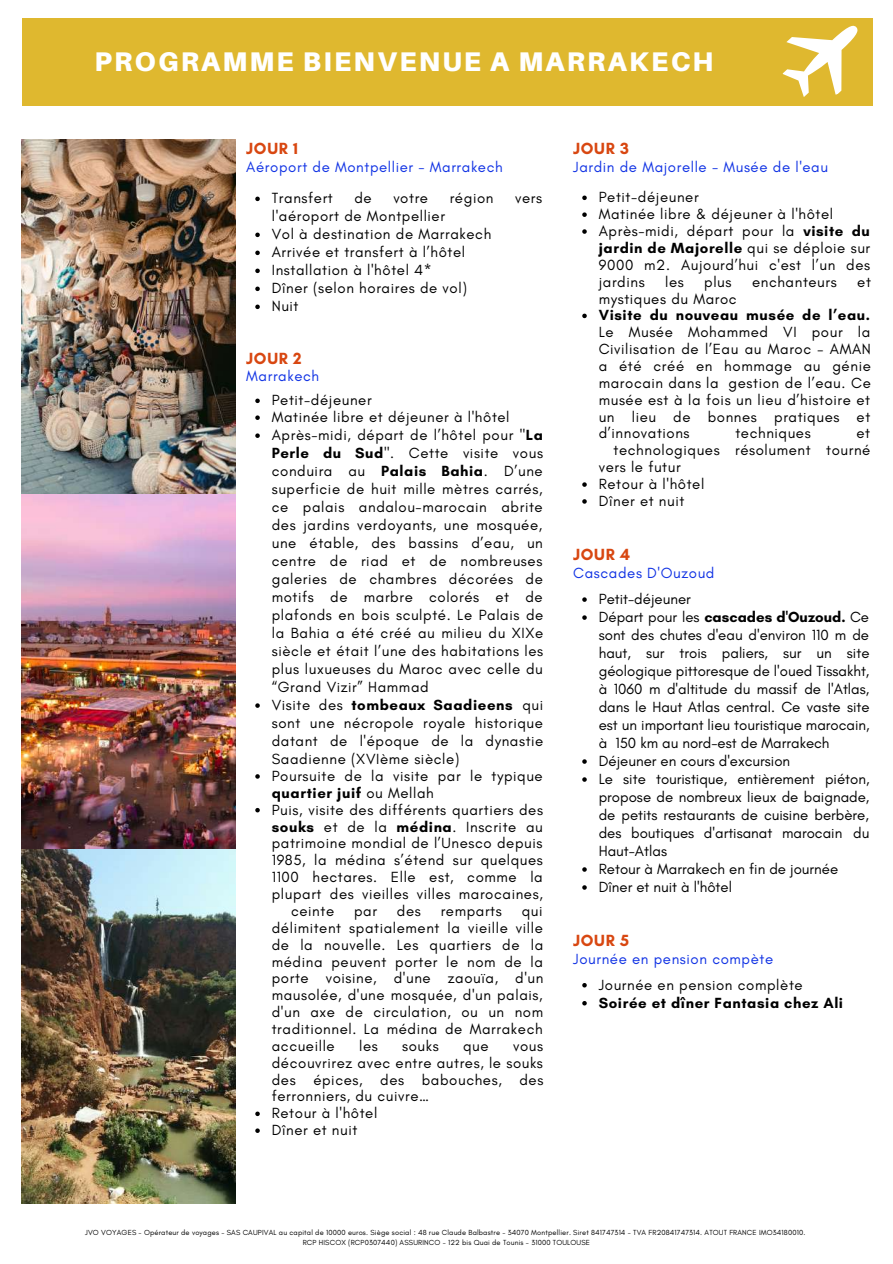
<style>
.page{position:relative;width:893px;height:1264px;background:#fff}
.page>*{position:absolute;margin:0;border:0;box-sizing:border-box;transform-origin:0 0}
.t1{font:900 27px "Aileron";letter-spacing:.08em;color:#fff}
.t2{font:700 16.5px "Glacial Indifference";letter-spacing:.04em;color:#d84711}
.t3{font:15px/16.8px "Glacial Indifference";letter-spacing:.04em;color:#000}
.t4{font:15px/18px "Glacial Indifference";color:#000}
.t5{font:15px "Glacial Indifference";letter-spacing:.04em;color:#1032e4}
.t6{font:700 15px "Glacial Indifference";letter-spacing:.04em;color:#000}
.t7{font:7.5px/10.1px "Glacial Indifference";letter-spacing:.02em;color:#000;text-align:center}
.s1{font-weight:700}
.s2{font-weight:400}
</style>
<div class="page">
<img style="left:22px;top:140px;width:214px;height:1063px">
<div style="left:22px;top:18px;width:850px;height:87px;background:#dfb82f"></div>
<svg style="left:782px;top:25px;width:76px;height:72px"></svg>
<svg style="left:255px;top:197px;width:5px;height:4px"></svg>
<svg style="left:255px;top:232px;width:5px;height:5px"></svg>
<svg style="left:255px;top:250px;width:5px;height:5px"></svg>
<svg style="left:255px;top:268px;width:5px;height:5px"></svg>
<svg style="left:255px;top:286px;width:5px;height:5px"></svg>
<svg style="left:255px;top:304px;width:5px;height:5px"></svg>
<svg style="left:255px;top:398px;width:5px;height:5px"></svg>
<svg style="left:255px;top:415px;width:5px;height:5px"></svg>
<svg style="left:255px;top:433px;width:5px;height:5px"></svg>
<svg style="left:255px;top:703px;width:5px;height:4px"></svg>
<svg style="left:255px;top:774px;width:5px;height:4px"></svg>
<svg style="left:255px;top:808px;width:5px;height:4px"></svg>
<svg style="left:255px;top:1111px;width:5px;height:5px"></svg>
<svg style="left:255px;top:1128px;width:5px;height:4px"></svg>
<svg style="left:582px;top:195px;width:4px;height:5px"></svg>
<svg style="left:582px;top:212px;width:4px;height:5px"></svg>
<svg style="left:582px;top:229px;width:4px;height:5px"></svg>
<svg style="left:582px;top:313px;width:4px;height:5px"></svg>
<svg style="left:582px;top:482px;width:4px;height:5px"></svg>
<svg style="left:582px;top:499px;width:4px;height:4px"></svg>
<svg style="left:582px;top:597px;width:4px;height:5px"></svg>
<svg style="left:582px;top:615px;width:4px;height:5px"></svg>
<svg style="left:582px;top:759px;width:4px;height:4px"></svg>
<svg style="left:582px;top:777px;width:4px;height:4px"></svg>
<svg style="left:582px;top:867px;width:4px;height:4px"></svg>
<svg style="left:582px;top:885px;width:4px;height:4px"></svg>
<svg style="left:582px;top:983px;width:4px;height:4px"></svg>
<svg style="left:582px;top:1001px;width:4px;height:4px"></svg>
<h1 class="t1" style="left:94px;top:45px;width:620px">PROGRAMME BIENVENUE A MARRAKECH</h1>
<p class="t2" style="left:246px;top:139px;width:53px">JOUR 1</p>
<p class="t5" style="left:246px;top:158px;width:258px">Aéroport de Montpellier - Marrakech</p>
<p class="t3" style="left:272px;top:190px;width:63px">Transfert</p>
<p class="t3" style="left:354px;top:190px;width:19px">de</p>
<p class="t3" style="left:393px;top:190px;width:36px">votre</p>
<p class="t3" style="left:449px;top:190px;width:45px">région</p>
<p class="t3" style="left:515px;top:190px;width:29px">vers</p>
<p class="t3" style="left:272px;top:207px;width:221px;line-height:18px">l'aéroport de Montpellier<br>Vol à destination de Marrakech<br>Arrivée et transfert à l’hôtel<br>Installation à l'hôtel 4*<br>Dîner (selon horaires de vol)<br>Nuit</p>
<p class="t2" style="left:246px;top:348px;width:57px">JOUR 2</p>
<p class="t5" style="left:246px;top:367px;width:74px">Marrakech</p>
<p class="t3" style="left:272px;top:391px;width:101px">Petit-déjeuner</p>
<p class="t3" style="left:272px;top:408px;width:239px">Matinée libre et déjeuner à l'hôtel</p>
<p class="t3" style="left:272px;top:426px;width:273px">Après-midi, départ de l’hôtel pour "<span class="s1">La</span></p>
<p class="t3" style="left:272px;top:444px;width:273px"><span class="s1">Perle du Sud</span>". Cette visite vous</p>
<p class="t3" style="left:272px;top:462px;width:272px">conduira au <span class="s1">Palais Bahia</span>. D’une</p>
<p class="t3" style="left:272px;top:480px;width:272px">superficie de huit mille mètres carrés,</p>
<p class="t3" style="left:272px;top:498px;width:272px">ce palais andalou-marocain abrite</p>
<p class="t3" style="left:272px;top:516px;width:272px">des jardins verdoyants, une mosquée,</p>
<p class="t3" style="left:272px;top:534px;width:272px">une étable, des bassins d’eau, un</p>
<p class="t3" style="left:272px;top:552px;width:272px">centre de riad et de nombreuses</p>
<p class="t3" style="left:272px;top:570px;width:273px">galeries de chambres décorées de</p>
<p class="t3" style="left:272px;top:588px;width:272px">motifs de marbre colorés et de</p>
<p class="t3" style="left:272px;top:606px;width:273px">plafonds en bois sculpté. Le Palais de</p>
<p class="t3" style="left:272px;top:624px;width:273px">la Bahia a été créé au milieu du XIXe</p>
<p class="t3" style="left:272px;top:642px;width:273px">siècle et était l’une des habitations les</p>
<p class="t3" style="left:272px;top:660px;width:272px">plus luxueuses du Maroc avec celle du</p>
<p class="t3" style="left:272px;top:678px;width:158px">“Grand Vizir” Hammad</p>
<p class="t6" style="left:272px;top:695px;width:273px"><span class="s2">Visite des</span> tombeaux Saadieens <span class="s2">qui</span></p>
<p class="t3" style="left:272px;top:714px;width:273px">sont une nécropole royale historique</p>
<p class="t3" style="left:272px;top:732px;width:273px">datant de l'époque de la dynastie</p>
<p class="t3" style="left:272px;top:750px;width:189px">Saadienne (XVIème siècle)</p>
<p class="t3" style="left:272px;top:767px;width:272px">Poursuite de la visite par le typique</p>
<p class="t6" style="left:272px;top:783px;width:163px">quartier juif <span class="s2">ou Mellah</span></p>
<p class="t3" style="left:272px;top:801px;width:273px">Puis, visite des différents quartiers des</p>
<p class="t3" style="left:272px;top:817px;width:272px"><span class="s1">souks</span> et de la <span class="s1">médina</span>. Inscrite au</p>
<p class="t3" style="left:272px;top:834px;width:272px">patrimoine mondial de l’Unesco depuis</p>
<p class="t3" style="left:272px;top:851px;width:273px">1985, la médina s’étend sur quelques</p>
<p class="t3" style="left:272px;top:868px;width:272px">1100 hectares. Elle est, comme la</p>
<p class="t3" style="left:272px;top:885px;width:272px">plupart des vieilles villes marocaines,</p>
<p class="t3" style="left:291px;top:902px;width:45px">ceinte</p>
<p class="t3" style="left:354px;top:902px;width:24px">par</p>
<p class="t3" style="left:397px;top:902px;width:25px">des</p>
<p class="t3" style="left:440px;top:902px;width:63px">remparts</p>
<p class="t3" style="left:272px;top:902px;width:273px;text-align:justify;text-indent:250px">qui délimitent spatialement la vieille ville de la nouvelle. Les quartiers de la médina peuvent porter le nom de la porte voisine, d'une zaouïa, d'un mausolée, d'une mosquée, d'un palais, d'un axe de circulation, ou un nom traditionnel. La médina de Marrakech accueille</p>
<p class="t3" style="left:359px;top:1037px;width:20px">les</p>
<p class="t3" style="left:402px;top:1037px;width:38px">souks</p>
<p class="t3" style="left:463px;top:1037px;width:27px">que</p>
<p class="t3" style="left:272px;top:1037px;width:273px;text-indent:241px">vous découvrirez avec entre autres, le souks des épices, des babouches, des ferronniers, du cuivre…<br>Retour à l'hôtel<br>Dîner et nuit</p>
<p class="t2" style="left:573px;top:139px;width:57px">JOUR 3</p>
<p class="t5" style="left:573px;top:158px;width:256px">Jardin de Majorelle - Musée de l'eau</p>
<p class="t3" style="left:598px;top:189px;width:273px">Petit-déjeuner<br>Matinée libre &amp; déjeuner à l'hôtel<br>Après-midi, départ pour la <span class="s1">visite du jardin de Majorelle</span> qui se déploie sur<br>9000 m2. Aujourd’hui c'est l’un des jardins</p>
<p class="t3" style="left:665px;top:273px;width:20px">les</p>
<p class="t3" style="left:704px;top:273px;width:29px">plus</p>
<p class="t3" style="left:752px;top:273px;width:86px">enchanteurs</p>
<p class="t3" style="left:857px;top:273px;width:15px">et</p>
<p class="t3" style="left:598px;top:290px;width:139px">mystiques du Maroc</p>
<p class="t6" style="left:598px;top:306px;width:273px">Visite du nouveau musée de l’eau.</p>
<p class="t3" style="left:598px;top:323px;width:274px;text-align:justify">Le Musée Mohammed VI pour la Civilisation de l’Eau au Maroc – AMAN a été créé en hommage au génie marocain dans la gestion de l’eau. Ce musée est à la fois un lieu d’histoire et un lieu de bonnes pratiques et d’innovations</p>
<p class="t3" style="left:735px;top:425px;width:77px">techniques</p>
<p class="t3" style="left:856px;top:425px;width:15px">et</p>
<p class="t3" style="left:613px;top:441px;width:258px">technologiques résolument tourné</p>
<p class="t3" style="left:598px;top:458px;width:83px">vers le futur</p>
<p class="t3" style="left:598px;top:475px;width:107px">Retour à l'hôtel</p>
<p class="t3" style="left:598px;top:492px;width:87px">Dîner et nuit</p>
<p class="t2" style="left:573px;top:544px;width:58px">JOUR 4</p>
<p class="t5" style="left:573px;top:563px;width:143px">Cascades D'Ouzoud</p>
<p class="t4" style="left:598px;top:590px;width:272px">Petit-déjeuner<br>Départ pour les <span class="s1">cascades d'Ouzoud.</span> Ce sont des chutes d'eau d'environ 110 m de haut, sur trois paliers, sur un site géologique pittoresque de l'oued Tissakht, à 1060 m d'altitude du massif de l'Atlas, dans le Haut Atlas central. Ce vaste site est un important lieu touristique marocain, à 150 km au nord-est de Marrakech Déjeuner en cours d'excursion<br>Le site touristique, entièrement piéton, propose de nombreux lieux de baignade, de petits restaurants de cuisine berbère, des boutiques d'artisanat marocain du Haut-Atlas<br>Retour à Marrakech en fin de journée Dîner et nuit à l'hôtel</p>
<p class="t2" style="left:573px;top:930px;width:57px">JOUR 5</p>
<p class="t5" style="left:573px;top:949px;width:201px">Journée en pension compète</p>
<p class="t3" style="left:598px;top:976px;width:205px">Journée en pension complète</p>
<p class="t6" style="left:598px;top:993px;width:246px">Soirée et dîner Fantasia chez Ali</p>
<p class="t7" style="left:85px;top:1227px;width:721px">JVO VOYAGES - Opérateur de voyages - SAS CAUPIVAL au capital de 10000 euros. Siège social : 48 rue Claude Balbastre - 34070 Montpellier. Siret 841747314 - TVA FR20841747314. ATOUT FRANCE IMO34180010.<br>RCP HISCOX (RCP0307440) ASSURINCO - 122 bis Quai de Tounis - 31000 TOULOUSE</p>
</div>
